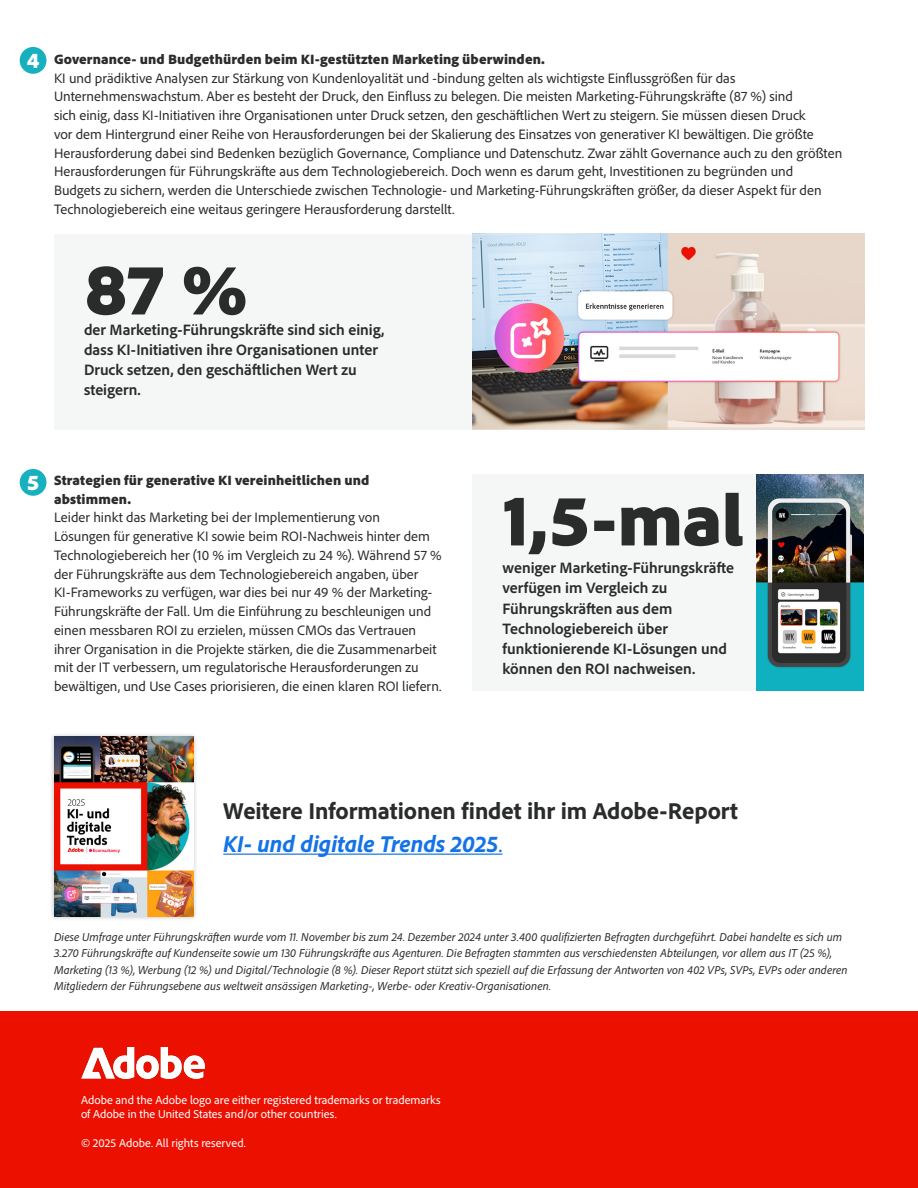
<style>
.page{position:relative;width:918px;height:1188px;background:#fff}
.page>*{position:absolute;margin:0;border:0;box-sizing:border-box;transform-origin:0 0}
.Intro_Body_Copy{font:900 75px "Adobe Clean";color:#2a2c2b}
.Intro_Body_Copy-2{font:800 24px/33px "Adobe Clean";letter-spacing:-.005em;color:#2a2c2b}
.Intro_Body_Copy-3{font:900 22.5px "Adobe Clean";color:#fff}
.Intro_Body_Copy-4{font:700 15.75px/20.2px "Adobe Clean";letter-spacing:.005em;color:#2a2c2b}
.Intro_Body_Copy-5{font:14.25px/18.8px "Adobe Clean";letter-spacing:.005em;color:#2c2c2c}
.Intro_Body_Copy-6{font:italic 12px/16.5px "Adobe Clean";letter-spacing:.01em;color:#2c2c2c}
.Copyright{font:12px/14.4px "Adobe Clean";color:#fff}
.s1{font-weight:900}
.s2{font-style:italic;color:#1473e6}
.s3{font-weight:400;color:#1473e6}
</style>
<div class="page">
<div style="left:54px;top:234px;width:418px;height:196px;background:#f5f7f7"></div>
<div style="left:0;top:1011px;width:918px;height:177px;background:#eb1000"></div>
<img style="left:81px;top:1048px;width:124px;height:31px">
<img style="left:756px;top:474px;width:108px;height:217px">
<div style="left:20px;top:47px;width:27px;height:27px;background:#16b0bf;border-radius:50%"></div>
<div style="left:20px;top:469px;width:27px;height:27px;background:#16b0bf;border-radius:50%"></div>
<img style="left:472px;top:234px;width:392px;height:196px">
<div style="left:472px;top:474px;width:284px;height:217px;background:#f5f7f7"></div>
<hr style="left:223px;top:854px;width:280px;height:1px;background:#1473e6">
<div style="left:50px;top:732px;width:148px;height:189px;background:#231f20;opacity:.25"></div>
<img style="left:54px;top:736px;width:139px;height:181px">
<p class="Intro_Body_Copy-3" style="left:27px;top:45px;width:14px">4</p>
<p class="Intro_Body_Copy-5" style="left:54px;top:49px;width:790px"><span class="s1">Governance- und Budgethürden beim KI-gestützten Marketing überwinden.<br></span>KI und prädiktive Analysen zur Stärkung von Kundenloyalität und -bindung gelten als wichtigste Einflussgrößen für das Unternehmenswachstum. Aber es besteht der Druck, den Einfluss zu belegen. Die meisten Marketing-Führungskräfte (87 %) sind<br>sich einig, dass KI-Initiativen ihre Organisationen unter Druck setzen, den geschäftlichen Wert zu steigern. Sie müssen diesen Druck<br>vor dem Hintergrund einer Reihe von Herausforderungen bei der Skalierung des Einsatzes von generativer KI bewältigen. Die größte Herausforderung dabei sind Bedenken bezüglich Governance, Compliance und Datenschutz. Zwar zählt Governance auch zu den größten Herausforderungen für Führungskräfte aus dem Technologiebereich. Doch wenn es darum geht, Investitionen zu begründen und Budgets zu sichern, werden die Unterschiede zwischen Technologie- und Marketing-Führungskräften größer, da dieser Aspekt für den Technologiebereich eine weitaus geringere Herausforderung darstellt.</p>
<p class="Intro_Body_Copy" style="left:84px;top:239px;width:166px">87 %</p>
<p class="Intro_Body_Copy-4" style="left:84px;top:319px;width:302px">der Marketing-Führungskräfte sind sich einig, dass KI-Initiativen ihre Organisationen unter Druck setzen, den geschäftlichen Wert zu steigern.</p>
<p class="Intro_Body_Copy-3" style="left:27px;top:467px;width:14px">5</p>
<p class="Intro_Body_Copy-5" style="left:54px;top:470px;width:389px"><span class="s1">Strategien für generative KI vereinheitlichen und abstimmen.<br></span>Leider hinkt das Marketing bei der Implementierung von<br>Lösungen für generative KI sowie beim ROI-Nachweis hinter dem Technologiebereich her (10 % im Vergleich zu 24 %). Während 57 % der Führungskräfte aus dem Technologiebereich angaben, über KI-Frameworks zu verfügen, war dies bei nur 49 % der Marketing-Führungskräfte der Fall. Um die Einführung zu beschleunigen und einen messbaren ROI zu erzielen, müssen CMOs das Vertrauen ihrer Organisation in die Projekte stärken, die die Zusammenarbeit mit der IT verbessern, um regulatorische Herausforderungen zu bewältigen, und Use Cases priorisieren, die einen klaren ROI liefern.</p>
<p class="Intro_Body_Copy" style="left:503px;top:470px;width:243px">1,5-mal</p>
<p class="Intro_Body_Copy-4" style="left:503px;top:557px;width:233px">weniger Marketing-Führungskräfte verfügen im Vergleich zu<br>Führungskräften aus dem<br>Technologiebereich über funktionierende KI-Lösungen und können den ROI nachweisen.</p>
<p class="Intro_Body_Copy-2" style="left:223px;top:793px;width:516px">Weitere Informationen findet ihr im Adobe-Report<br><span class="s2">KI- und digitale Trends 2025</span><span class="s3">.</span></p>
<p class="Intro_Body_Copy-6" style="left:54px;top:928px;width:795px">Diese Umfrage unter Führungskräften wurde vom 11. November bis zum 24. Dezember 2024 unter 3.400 qualifizierten Befragten durchgeführt. Dabei handelte es sich um 3.270 Führungskräfte auf Kundenseite sowie um 130 Führungskräfte aus Agenturen. Die Befragten stammten aus verschiedensten Abteilungen, vor allem aus IT (25 %), Marketing (13 %), Werbung (12 %) und Digital/Technologie (8 %). Dieser Report stützt sich speziell auf die Erfassung der Antworten von 402 VPs, SVPs, EVPs oder anderen Mitgliedern der Führungsebene aus weltweit ansässigen Marketing-, Werbe- oder Kreativ-Organisationen.</p>
<p class="Copyright" style="left:81px;top:1092px;width:361px">Adobe and the Adobe logo are either registered trademarks or trademarks of Adobe in the United States and/or other countries.</p>
<p class="Copyright" style="left:81px;top:1135px;width:166px">© 2025 Adobe. All rights reserved.</p>
</div>
